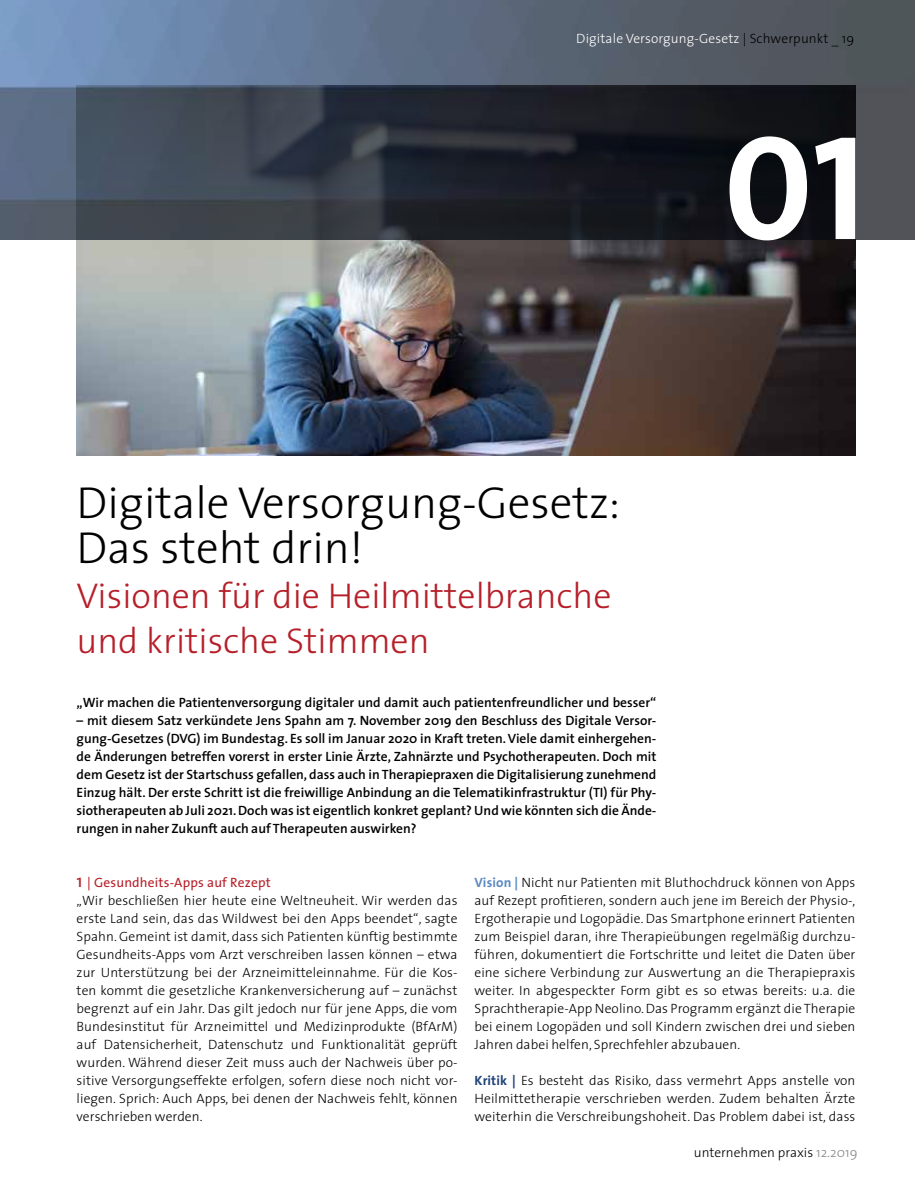
<style>
.page{position:relative;width:915px;height:1191px;background:#fff}
.page>*{position:absolute;margin:0;border:0;box-sizing:border-box;transform-origin:0 0}
.t1{font:150px "The Sans Bold Caps";color:#fff}
.t2{font:300 45px/45px "The Sans";color:#000}
.t3{font:300 36px/45px "The Sans";color:#b61f29}
.t4{font:300 13.5px/18px "The Sans";letter-spacing:.01em;color:#000;text-align:justify}
.t5{font:600 13.5px/18px "The Sans";color:#000;text-align:justify}
.t6{font:300 13.5px "The Sans";letter-spacing:.01em;color:#fff}
.s1{color:#000}
.s2{font-weight:400;font-size:18px;color:#b61f29}
.s3{font-weight:400;color:#b61f29}
.s4{font-weight:700;color:#5d8ac3}
.s5{font-weight:700;color:#1f4278}
.s6{color:#878787}
</style>
<div class="page">
<img style="left:77px;top:239px;width:778px;height:216px">
<img style="left:0;top:0;width:914px;height:239px">
<p class="t6" style="left:576px;top:27px;width:279px">Digitale Versorgung-Gesetz <span class="s1">| Schwerpunkt _ 19</span></p>
<h1 class="t1" style="left:724px;top:63px;width:144px">01</h1>
<h2 class="t2" style="left:77px;top:479px;width:545px">Digitale Versorgung-Gesetz:<br>Das steht drin!</h2>
<h3 class="t3" style="left:77px;top:572px;width:536px">Visionen für die Heilmittelbranche und kritische Stimmen</h3>
<p class="t5" style="left:77px;top:693px;width:581px">„Wir machen die Patientenversorgung digitaler und damit auch patientenfreundlicher und besser“</p>
<p class="t5" style="left:77px;top:711px;width:581px">– mit diesem Satz verkündete Jens Spahn am 7. November 2019 den Beschluss des Digitale Versor&shy;gung-Gesetzes (DVG) im Bundestag. Es soll im Januar 2020 in Kraft treten. Viele damit einhergehen&shy;de Änderungen betreffen vorerst in erster Linie Ärzte, Zahnärzte und Psychotherapeuten. Doch mit dem Gesetz ist der Startschuss gefallen, dass auch in Therapiepraxen die Digitalisierung zunehmend Einzug hält. Der erste Schritt ist die freiwillige Anbindung an die Telematikinfrastruktur (TI) für Phy&shy;siotherapeuten ab Juli 2021. Doch was ist eigentlich konkret geplant? Und wie könnten sich die Ände&shy;rungen in naher Zukunft auch auf Therapeuten auswirken?</p>
<p class="t4" style="left:77px;top:873px;width:382px;text-align:left"><span class="s2">1</span> <span class="s3">| Gesundheits-Apps auf Rezept<br></span>„Wir beschließen hier heute eine Weltneuheit. Wir werden das erste Land sein, das das Wildwest bei den Apps beendet“, sagte Spahn. Gemeint ist damit, dass sich Patienten künftig bestimmte Gesundheits-Apps vom Arzt verschreiben lassen können – etwa zur Unterstützung bei der Arzneimitteleinnahme. Für die Kos&shy;ten kommt die gesetzliche Krankenversicherung auf – zunächst begrenzt auf ein Jahr. Das gilt jedoch nur für jene Apps, die vom Bundesinstitut für Arzneimittel und Medizinprodukte (BfArM) auf Datensicherheit, Datenschutz und Funktionalität geprüft wurden. Während dieser Zeit muss auch der Nachweis über po&shy;sitive Versorgungseffekte erfolgen, sofern diese noch nicht vor&shy;liegen. Sprich: Auch Apps, bei denen der Nachweis fehlt, können verschrieben werden.</p>
<p class="t4" style="left:474px;top:873px;width:382px"><span class="s4">Vision |</span> Nicht nur Patienten mit Bluthochdruck können von Apps auf Rezept profitieren, sondern auch jene im Bereich der Physio-, Ergotherapie und Logopädie. Das Smartphone erinnert Patienten zum Beispiel daran, ihre Therapieübungen regelmäßig durchzu&shy;führen, dokumentiert die Fortschritte und leitet die Daten über eine sichere Verbindung zur Auswertung an die Therapiepraxis weiter. In abgespeckter Form gibt es so etwas bereits: u.a. die Sprachtherapie-App Neolino. Das Programm ergänzt die Therapie bei einem Logopäden und soll Kindern zwischen drei und sieben Jahren dabei helfen, Sprechfehler abzubauen.</p>
<p class="t4" style="left:474px;top:1071px;width:382px"><span class="s5">Kritik |</span> Es besteht das Risiko, dass vermehrt Apps anstelle von Heilmittetherapie verschrieben werden. Zudem behalten Ärzte weiterhin die Verschreibungshoheit. Das Problem dabei ist, dass</p>
<p class="t4" style="left:693px;top:1143px;width:165px">unternehmen praxis <span class="s6">12.2019</span></p>
</div>
